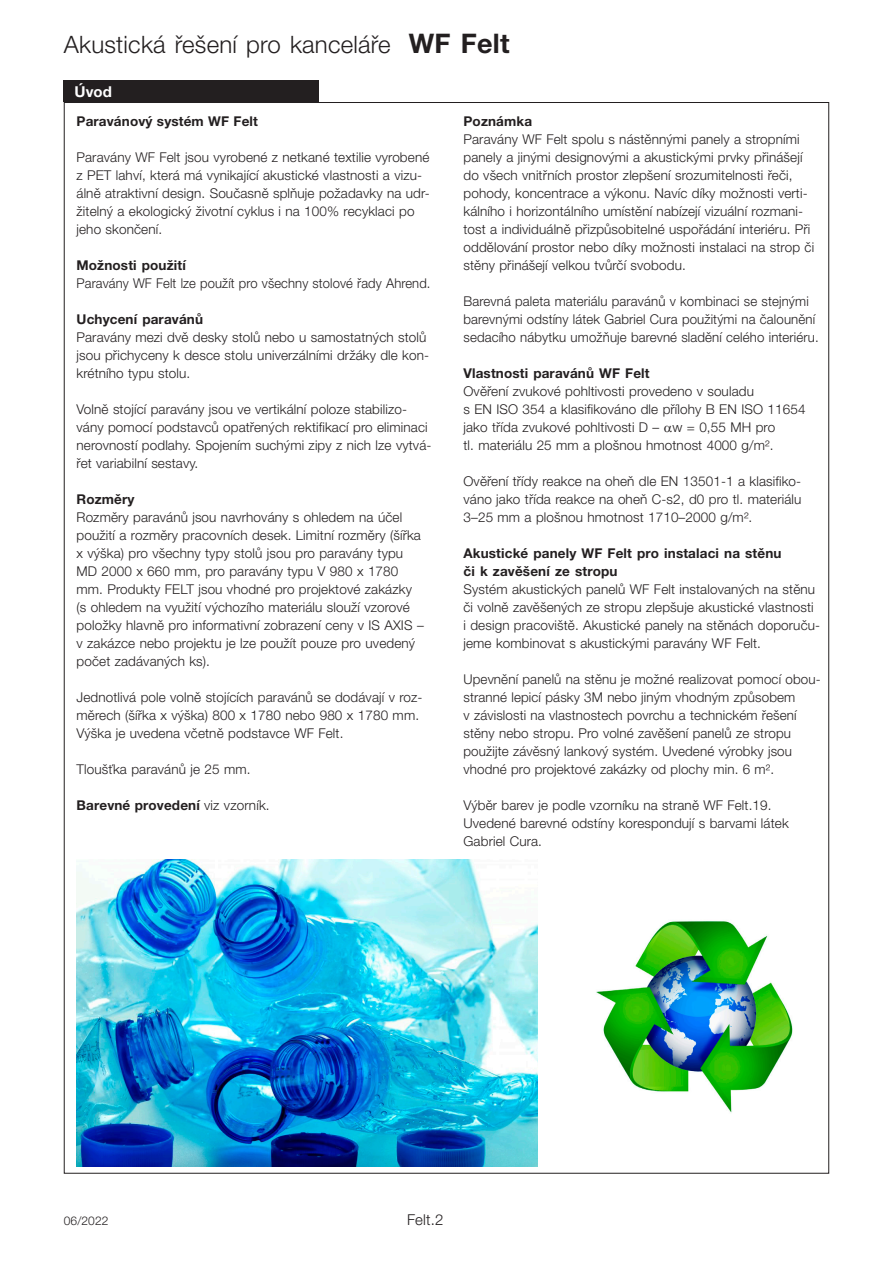
<style>
.page{position:relative;width:893px;height:1263px;background:#fff}
.page>*{position:absolute;margin:0;border:0;box-sizing:border-box;transform-origin:0 0}
.t1{font:300 24px "Helvetica Neue LT Pro";letter-spacing:.01em;color:#231f20}
.t2{font:300 15px "Helvetica Neue LT Pro";color:#231f20}
.t3{font:700 15px "Helvetica Neue LT Pro";color:#fff}
.t4{font:300 13.5px/18px "Helvetica Neue LT Pro";letter-spacing:.01em;color:#231f20}
.t5{font:700 13.5px/18px "Helvetica Neue LT Pro";letter-spacing:.01em;color:#231f20}
.t6{font:300 13.5px "Helvetica Neue LT Pro";letter-spacing:.01em;color:#231f20;scale:.96 1}
.t7{font:300 12px "Helvetica Neue LT Pro";letter-spacing:.01em;color:#231f20}
.s1{font-weight:700;font-size:27px}
.s2{font-weight:300}
</style>
<div class="page">
<div style="left:64px;top:81px;width:255px;height:21px;background:#231f20"></div>
<img style="left:77px;top:859px;width:461px;height:307px">
<img style="left:596px;top:921px;width:197px;height:192px">
<h1 class="t1" style="left:64px;top:30px;width:447px">Akustická řešení pro kanceláře <span class="s1">WF Felt</span></h1>
<p class="t3" style="left:74px;top:82px;width:39px">Úvod</p>
<p class="t5" style="left:77px;top:112px;width:183px">Paravánový systém WF Felt</p>
<p class="t4" style="left:77px;top:148px;width:355px">Paravány WF Felt jsou vyrobené z netkané textilie vyrobené z PET lahví, která má vynikající akustické vlastnosti a vizu&shy;álně atraktivní design. Současně splňuje požadavky na udr&shy;žitelný a ekologický životní cyklus i na 100% recyklaci po jeho skončení.</p>
<p class="t5" style="left:77px;top:256px;width:111px">Možnosti použití</p>
<p class="t6" style="left:77px;top:275px;width:370px">Paravány WF Felt lze použít pro všechny stolové řady Ahrend.</p>
<p class="t5" style="left:77px;top:310px;width:128px">Uchycení paravánů</p>
<p class="t4" style="left:77px;top:328px;width:354px">Paravány mezi dvě desky stolů nebo u samostatných stolů jsou přichyceny k desce stolu univerzálními držáky dle kon&shy;krétního typu stolu.</p>
<p class="t4" style="left:77px;top:400px;width:356px">Volně stojící paravány jsou ve vertikální poloze stabilizo&shy;vány pomocí podstavců opatřených rektifikací pro eliminaci nerovností podlahy. Spojením suchými zipy z nich lze vytvá&shy;řet variabilní sestavy.</p>
<p class="t5" style="left:77px;top:490px;width:60px">Rozměry</p>
<p class="t4" style="left:77px;top:508px;width:349px">Rozměry paravánů jsou navrhovány s ohledem na účel použití a rozměry pracovních desek. Limitní rozměry (šířka x výška) pro všechny typy stolů jsou pro paravány typu MD 2000 x 660 mm, pro paravány typu V 980 x 1780 mm. Produkty FELT jsou vhodné pro projektové zakázky (s ohledem na využití výchozího materiálu slouží vzorové položky hlavně pro informativní zobrazení ceny v IS AXIS – v zakázce nebo projektu je lze použít pouze pro uvedený počet zadávaných ks).</p>
<p class="t4" style="left:77px;top:688px;width:347px">Jednotlivá pole volně stojících paravánů se dodávají v roz&shy;měrech (šířka x výška) 800 x 1780 nebo 980 x 1780 mm.<br>Výška je uvedena včetně podstavce WF Felt.</p>
<p class="t4" style="left:77px;top:760px;width:176px">Tloušťka paravánů je 25 mm.</p>
<p class="t5" style="left:77px;top:796px;width:195px">Barevné provedení <span class="s2">viz vzorník.</span></p>
<p class="t5" style="left:463px;top:112px;width:70px">Poznámka</p>
<p class="t4" style="left:463px;top:130px;width:352px">Paravány WF Felt spolu s nástěnnými panely a stropními panely a jinými designovými a akustickými prvky přinášejí do všech vnitřních prostor zlepšení srozumitelnosti řeči, pohody, koncentrace a výkonu. Navíc díky možnosti verti&shy;kálního i horizontálního umístění nabízejí vizuální rozmani&shy;tost a individuálně přizpůsobitelné uspořádání interiéru. Při oddělování prostor nebo díky možnosti instalaci na strop či stěny přinášejí velkou tvůrčí svobodu.</p>
<p class="t4" style="left:463px;top:292px;width:357px">Barevná paleta materiálu paravánů v kombinaci se stejnými barevnými odstíny látek Gabriel Cura použitými na čalounění sedacího nábytku umožňuje barevné sladění celého interiéru.</p>
<p class="t5" style="left:463px;top:364px;width:188px">Vlastnosti paravánů WF Felt</p>
<p class="t4" style="left:463px;top:382px;width:344px">Ověření zvukové pohltivosti provedeno v souladu<br>s EN ISO 354 a klasifikováno dle přílohy B EN ISO 11654 jako třída zvukové pohltivosti D – w = 0,55 MH pro<br>tl. materiálu 25 mm a plošnou hmotnost 4000 g/m².</p>
<p class="t4" style="left:463px;top:472px;width:339px;text-align:justify">Ověření třídy reakce na oheň dle EN 13501-1 a klasifiko&shy;váno jako třída reakce na oheň C-s2, d0 pro tl. materiálu 3–25 mm a plošnou hmotnost 1710–2000 g/m².</p>
<p class="t5" style="left:463px;top:544px;width:320px">Akustické panely WF Felt pro instalaci na stěnu či k zavěšení ze stropu</p>
<p class="t4" style="left:463px;top:580px;width:358px">Systém akustických panelů WF Felt instalovaných na stěnu či volně zavěšených ze stropu zlepšuje akustické vlastnosti<br>i design pracoviště. Akustické panely na stěnách doporuču&shy;jeme kombinovat s akustickými paravány WF Felt.</p>
<p class="t4" style="left:463px;top:670px;width:359px">Upevnění panelů na stěnu je možné realizovat pomocí obou&shy;stranné lepicí pásky 3M nebo jiným vhodným způsobem<br>v závislosti na vlastnostech povrchu a technickém řešení stěny nebo stropu. Pro volné zavěšení panelů ze stropu použijte závěsný lankový systém. Uvedené výrobky jsou vhodné pro projektové zakázky od plochy min. 6 m².</p>
<p class="t4" style="left:463px;top:796px;width:327px">Výběr barev je podle vzorníku na straně WF Felt.19.<br>Uvedené barevné odstíny korespondují s barvami látek<br>Gabriel Cura.</p>
<p class="t7" style="left:64px;top:1213px;width:46px">06/2022</p>
<p class="t2" style="left:407px;top:1210px;width:38px">Felt.2</p>
</div>
